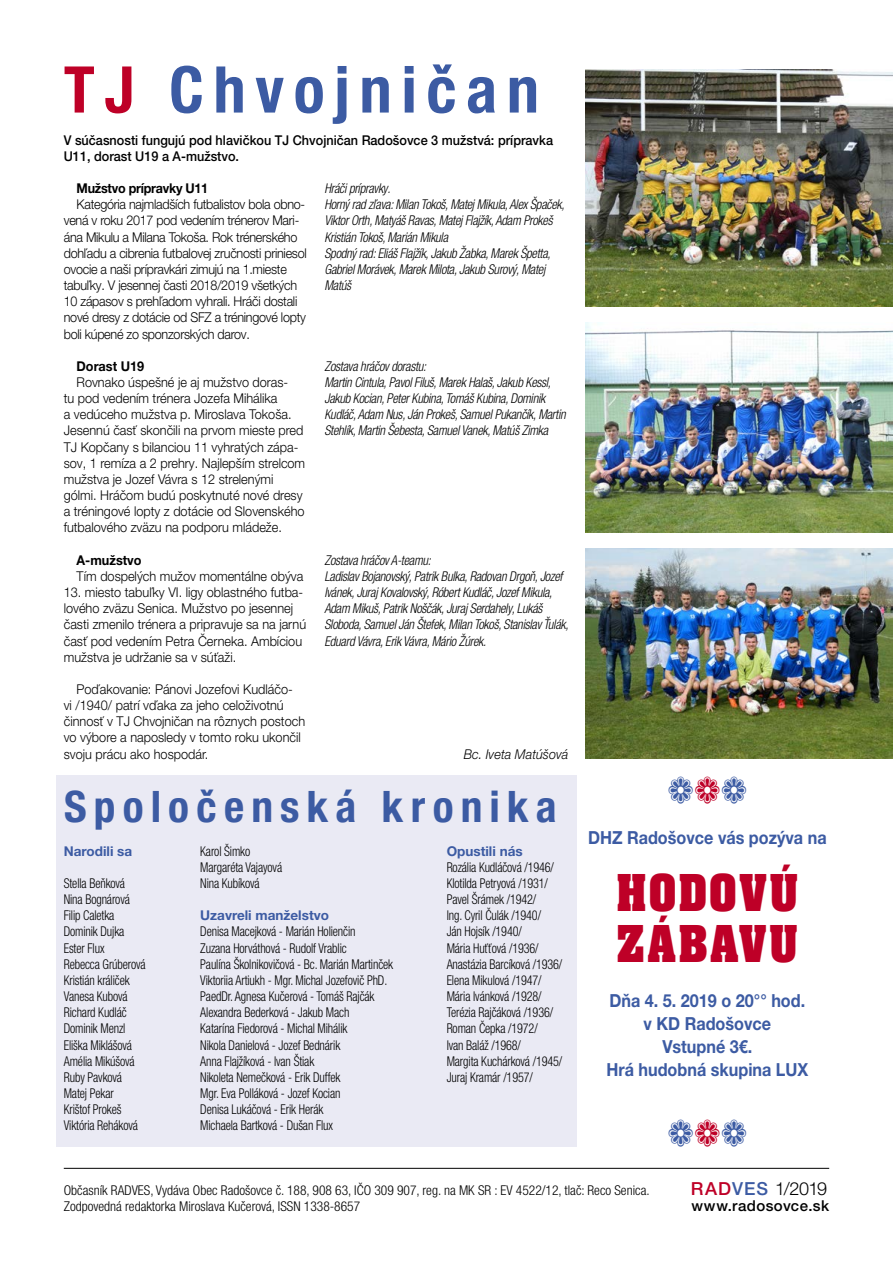
<style>
.page{position:relative;width:893px;height:1263px;background:#fff}
.page>*{position:absolute;margin:0;border:0;box-sizing:border-box;transform-origin:0 0}
.t1{font:700 condensed 64.5px "Helvetica Neue LT Pro";letter-spacing:.15em;color:#3c5ba3}
.t2{font:700 55.5px/51px "Aachen DCE";letter-spacing:.055em;color:#be0027;scale:.9 1}
.t3{font:700 condensed 43.5px "Helvetica Neue LT Pro";letter-spacing:.165em;color:#3c5ba3}
.t4{font:700 18px/23.2px "Helvetica Neue LT Pro";color:#3c5ba3;text-align:center;scale:.9 1}
.t5{font:300 18px "Helvetica Neue LT Pro";color:#000}
.t6{font:500 15px "Helvetica Neue LT Pro";letter-spacing:.03em;color:#000}
.t7{font:300 condensed 13.5px/16.2px "Helvetica Neue LT Pro";letter-spacing:-.01em;color:#000;scale:.9 1}
.t8{font:300 13.5px/16.2px "Helvetica Neue LT Pro";color:#000;scale:.94 1}
.t9{font:italic 300 condensed 13.5px/16.2px "Helvetica Neue LT Pro";letter-spacing:-.02em;color:#000;scale:.94 1}
.t10{font:300 13.5px/16.2px "Helvetica Neue LT Pro";letter-spacing:-.02em;color:#000;scale:.93 1}
.t11{font:300 condensed 13.5px/16.2px "Helvetica Neue LT Pro";letter-spacing:-.01em;color:#000}
.t12{font:500 13.5px/16.2px "Helvetica Neue LT Pro";color:#000;scale:.94 1}
.t13{font:700 13.5px "Helvetica Neue LT Pro";color:#3c5ba3}
.t14{font:700 13.5px "Helvetica Neue LT Pro";letter-spacing:-.02em;color:#000;scale:.93 1}
.t15{font:700 13.5px "Helvetica Neue LT Pro";color:#000;scale:.94 1}
.t16{font:italic 300 13.5px "Helvetica Neue LT Pro";color:#000;scale:.94 1}
.s1{color:#be0027}
.s2{font-weight:500;color:#be0027}
.s3{font-weight:500;color:#3c5ba3}
</style>
<div class="page">
<div style="left:56px;top:775px;width:521px;height:371px;background:#eaeaf4"></div>
<hr style="left:64px;top:1168px;width:765px;height:1px;background:#000">
<img style="left:585px;top:69px;width:308px;height:237px">
<img style="left:585px;top:322px;width:308px;height:210px">
<img style="left:585px;top:549px;width:308px;height:210px">
<h1 class="t1" style="left:64px;top:51px;width:477px"><span class="s1">TJ</span> Chvojničan</h1>
<p class="t12" style="left:64px;top:132px;width:522px">V súčasnosti fungujú pod hlavičkou TJ Chvojničan Radošovce 3 mužstvá: prípravka<br>U11, dorast U19 a A-mužstvo.</p>
<p class="t14" style="left:77px;top:180px;width:143px">Mužstvo prípravky U11</p>
<p class="t10" style="left:64px;top:196px;width:263px;text-indent:13px">Kategória najmladších futbalistov bola obno&shy;vená v roku 2017 pod vedením trénerov Mari&shy;ána Mikulu a Milana Tokoša. Rok trénerského dohľadu a cibrenia futbalovej zručnosti priniesol ovocie a naši prípravkári zimujú na 1.mieste tabuľky. V jesennej časti 2018/2019 všetkých 10 zápasov s prehľadom vyhrali. Hráči dostali nové dresy z dotácie od SFZ a tréningové lopty boli kúpené zo sponzorských darov.</p>
<p class="t15" style="left:77px;top:357px;width:74px">Dorast U19</p>
<p class="t8" style="left:64px;top:374px;width:258px;text-indent:13px">Rovnako úspešné je aj mužstvo doras-<br>tu pod vedením trénera Jozefa Mihálika<br>a vedúceho mužstva p. Miroslava Tokoša.<br>Jesennú časť skončili na prvom mieste pred TJ Kopčany s bilanciou 11 vyhratých zápa&shy;sov, 1 remíza a 2 prehry. Najlepším strelcom mužstva je Jozef Vávra s 12 strelenými gólmi. Hráčom budú poskytnuté nové dresy a tréningové lopty z dotácie od Slovenského futbalového zväzu na podporu mládeže.</p>
<p class="t15" style="left:77px;top:551px;width:71px">A-mužstvo</p>
<p class="t8" style="left:77px;top:568px;width:243px">Tím dospelých mužov momentálne obýva</p>
<p class="t8" style="left:64px;top:584px;width:259px">13. miesto tabuľky VI. ligy oblastného futba&shy;lového zväzu Senica. Mužstvo po jesennej časti zmenilo trénera a pripravuje sa na jarnú časť pod vedením Petra Černeka. Ambíciou mužstva je udržanie sa v súťaži.</p>
<p class="t8" style="left:64px;top:681px;width:258px;text-indent:13px">Poďakovanie: Pánovi Jozefovi Kudláčo-<br>vi /1940/ patrí vďaka za jeho celoživotnú činnosť v TJ Chvojničan na rôznych postoch vo výbore a naposledy v tomto roku ukončil svoju prácu ako hospodár.</p>
<p class="t9" style="left:324px;top:180px;width:257px">Hráči prípravky.<br>Horný rad zľava: Milan Tokoš, Matej Mikula, Alex Špaček, Viktor Orth, Matyáš Ravas, Matej Flajžík, Adam Prokeš Kristián Tokoš, Marián Mikula<br>Spodný rad: Eliáš Flajžík, Jakub Žabka, Marek Špetta, Gabriel Morávek, Marek Milota, Jakub Surový, Matej Matúš</p>
<p class="t9" style="left:324px;top:358px;width:258px">Zostava hráčov dorastu:<br>Martin Cintula, Pavol Filuš, Marek Halaš, Jakub Kessl, Jakub Kocian, Peter Kubina, Tomáš Kubina, Dominik Kudláč, Adam Nus, Ján Prokeš, Samuel Pukančík, Martin Stehlík, Martin Šebesta, Samuel Vanek, Matúš Zimka</p>
<p class="t9" style="left:324px;top:552px;width:261px">Zostava hráčov A-teamu:<br>Ladislav Bojanovský, Patrik Bulka, Radovan Drgoň, Jozef Ivánek, Juraj Kovalovský, Róbert Kudláč, Jozef Mikula, Adam Mikuš, Patrik Noščák, Juraj Serdahely, Lukáš Sloboda, Samuel Ján Štefek, Milan Tokoš, Stanislav Ťulák, Eduard Vávra, Erik Vávra, Mário Žúrek.</p>
<p class="t16" style="left:464px;top:746px;width:113px">Bc. Iveta Matúšová</p>
<h3 class="t3" style="left:64px;top:780px;width:494px">Spoločenská kronika</h3>
<p class="t7" style="left:200px;top:843px;width:92px">Karol Šimko<br>Margaréta Vajayová<br>Nina Kubíková</p>
<p class="t13" style="left:200px;top:907px;width:130px">Uzavreli manželstvo</p>
<p class="t7" style="left:200px;top:923px;width:216px">Denisa Macejková - Marián Holienčin<br>Zuzana Horváthová - Rudolf Vrablic<br>Paulína Školnikovičová - Bc. Marián Martinček Viktoriia Artiukh - Mgr. Michal Jozefovič PhD.<br>PaedDr. Agnesa Kučerová - Tomáš Rajčák Alexandra Bederková - Jakub Mach<br>Katarína Fiedorová - Michal Mihálik<br>Nikola Danielová - Jozef Bednárik<br>Anna Flajžíková - Ivan Štiak<br>Nikoleta Nemečková - Erik Duffek<br>Mgr. Eva Polláková - Jozef Kocian<br>Denisa Lukáčová - Erik Herák<br>Michaela Bartková - Dušan Flux</p>
<p class="t13" style="left:447px;top:842px;width:77px">Opustili nás</p>
<p class="t7" style="left:447px;top:859px;width:130px">Rozália Kudláčová /1946/<br>Klotilda Petryová /1931/<br>Pavel Šrámek /1942/<br>Ing. Cyril Čulák /1940/<br>Ján Hojsík /1940/<br>Mária Huťťová /1936/<br>Anastázia Barcíková /1936/<br>Elena Mikulová /1947/<br>Mária Ivánková /1928/<br>Terézia Rajčáková /1936/<br>Roman Čepka /1972/<br>Ivan Baláž /1968/<br>Margita Kuchárková /1945/<br>Juraj Kramár /1957/</p>
<p class="t13" style="left:64px;top:842px;width:70px">Narodili sa</p>
<p class="t7" style="left:64px;top:875px;width:93px">Stella Beňková<br>Nina Bognárová<br>Filip Caletka<br>Dominik Dujka<br>Ester Flux<br>Rebecca Grúberová<br>Kristián králiček<br>Vanesa Kubová<br>Richard Kudláč<br>Dominik Menzl<br>Eliška Miklášová<br>Amélia Mikúšová<br>Ruby Pavková<br>Matej Pekar<br>Krištof Prokeš<br>Viktória Reháková</p>
<h3 class="t4" style="left:588px;top:825px;width:267px">DHZ Radošovce vás pozýva na</h3>
<h2 class="t2" style="left:616px;top:868px;width:204px">HODOVÚ<br>ZÁBAVU</h2>
<h3 class="t4" style="left:606px;top:988px;width:226px">Dňa 4. 5. 2019 o 20°° hod. v KD Radošovce<br>Vstupné 3€.<br>Hrá hudobná skupina LUX</h3>
<p class="t11" style="left:64px;top:1182px;width:587px">Občasník RADVES, Vydáva Obec Radošovce č. 188, 908 63, IČO 309 907, reg. na MK SR : EV 4522/12, tlač: Reco Senica.<br>Zodpovedná redaktorka Miroslava Kučerová, ISSN 1338-8657</p>
<h3 class="t5" style="left:691px;top:1177px;width:138px"><span class="s2">RAD</span><span class="s3">VES</span> 1/2019</h3>
<p class="t6" style="left:691px;top:1197px;width:139px">www.radosovce.sk</p>
</div>
